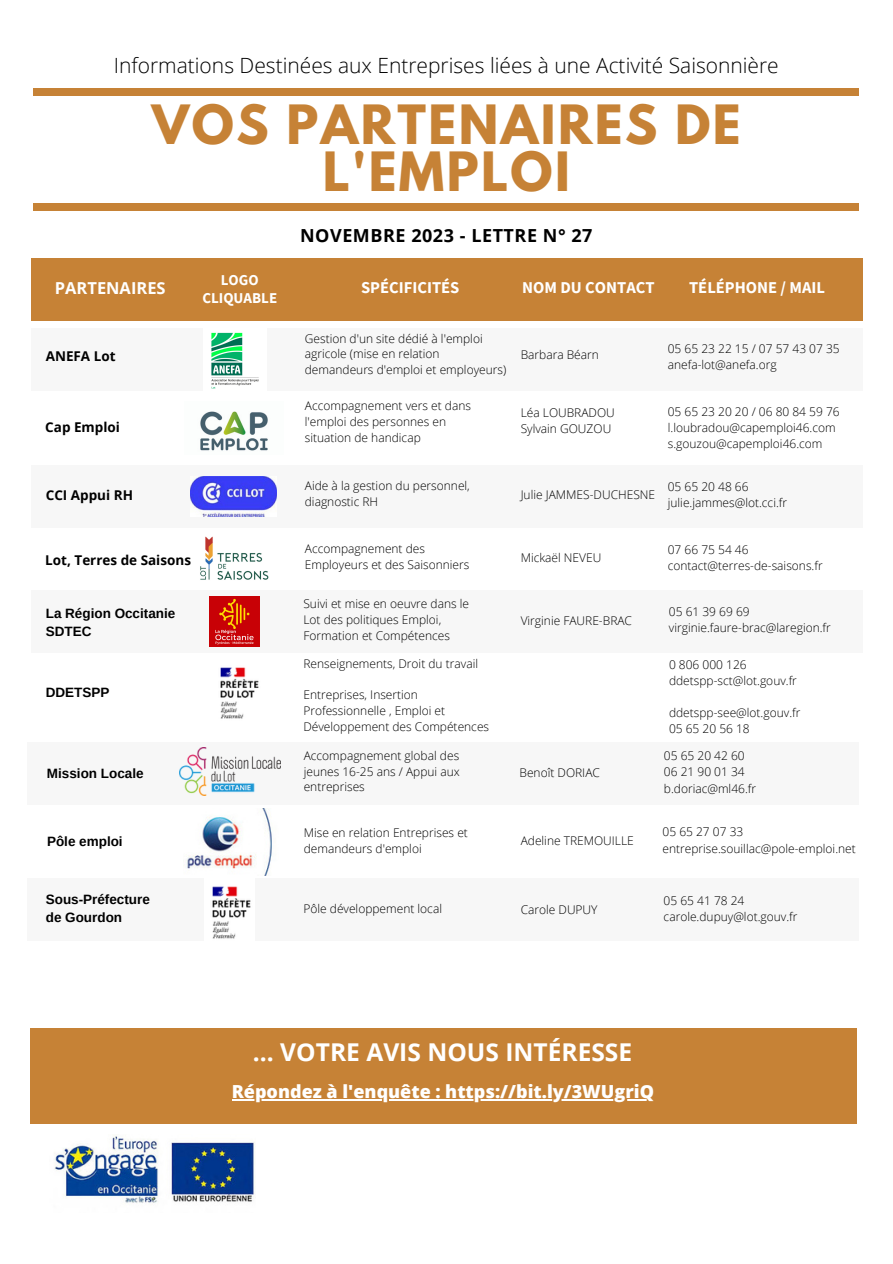
<style>
.page{position:relative;width:893px;height:1264px;background:#fff}
.page>*{position:absolute;margin:0;border:0;box-sizing:border-box;transform-origin:0 0}
.t1{font:700 48px/47.2px "League Spartan";letter-spacing:.05em;color:#c68236;text-align:center}
.t2{font:700 24.6px "Open Sans";color:#fff}
.t3{font:300 21px "Open Sans";color:#000}
.t4{font:800 18px "Open Sans";color:#fff}
.t5{font:700 18px "Open Sans";letter-spacing:.03em;color:#000}
.t6{font:700 16.5px "Source Sans Pro";color:#fff}
.t7{font:700 16.5px "Open Sans";color:#fff}
.t8{font:700 15px/18px "Source Sans Pro";color:#fff;text-align:center}
.t9{font:700 13.5px/18px "Arimo";color:#000}
.t10{font:700 13.5px "Open Sans";color:#000}
.t11{font:300 12px/15.8px "Open Sans";color:#000}
</style>
<div class="page">
<div style="left:31px;top:328px;width:831px;height:62px;background:#f7f7f7"></div>
<div style="left:31px;top:258px;width:831px;height:62px;background:#c68236"></div>
<div style="left:31px;top:465px;width:831px;height:62px;background:#f7f7f7"></div>
<div style="left:31px;top:590px;width:831px;height:62px;background:#f7f7f7"></div>
<div style="left:27px;top:742px;width:832px;height:62px;background:#f7f7f7"></div>
<div style="left:27px;top:878px;width:832px;height:62px;background:#f7f7f7"></div>
<img style="left:200px;top:411px;width:68px;height:40px">
<img style="left:210px;top:597px;width:49px;height:49px">
<img style="left:187px;top:808px;width:85px;height:67px">
<div style="left:34px;top:88px;width:825px;height:7px;background:#c68236"></div>
<div style="left:34px;top:203px;width:825px;height:7px;background:#c68236"></div>
<img style="left:200px;top:536px;width:69px;height:44px">
<img style="left:190px;top:477px;width:87px;height:39px">
<img style="left:54px;top:1135px;width:201px;height:68px">
<div style="left:30px;top:1028px;width:826px;height:95px;background:#c68236"></div>
<img style="left:180px;top:748px;width:100px;height:47px">
<img style="left:212px;top:886px;width:39px;height:53px">
<img style="left:220px;top:667px;width:39px;height:52px">
<img style="left:211px;top:332px;width:48px;height:57px">
<hr style="left:232px;top:1099px;width:422px;height:1px;background:#fff">
<p class="t3" style="left:114px;top:51px;width:666px">Informations Destinées aux Entreprises liées à une Activité Saisonnière</p>
<p class="t1" style="left:152px;top:107px;width:590px">VOS PARTENAIRES DE<br>L'EMPLOI</p>
<p class="t5" style="left:300px;top:222px;width:294px">NOVEMBRE 2023 - LETTRE N° 27</p>
<p class="t7" style="left:55px;top:276px;width:112px">PARTENAIRES</p>
<p class="t8" style="left:202px;top:271px;width:76px">LOGO<br>CLIQUABLE</p>
<p class="t6" style="left:361px;top:277px;width:100px">SPÉCIFICITÉS</p>
<p class="t6" style="left:522px;top:277px;width:134px">NOM DU CONTACT</p>
<p class="t6" style="left:689px;top:277px;width:137px">TÉLÉPHONE / MAIL</p>
<p class="t10" style="left:46px;top:347px;width:71px">ANEFA Lot</p>
<p class="t10" style="left:45px;top:418px;width:76px">Cap Emploi</p>
<p class="t10" style="left:46px;top:486px;width:89px">CCI Appui RH</p>
<p class="t10" style="left:45px;top:551px;width:147px">Lot, Terres de Saisons</p>
<p class="t9" style="left:46px;top:604px;width:131px">La Région Occitanie<br>SDTEC</p>
<p class="t9" style="left:46px;top:683px;width:65px">DDETSPP</p>
<p class="t9" style="left:47px;top:764px;width:98px">Mission Locale</p>
<p class="t9" style="left:47px;top:832px;width:77px">Pôle emploi</p>
<p class="t9" style="left:46px;top:890px;width:106px">Sous-Préfecture</p>
<p class="t9" style="left:46px;top:908px;width:78px">de Gourdon</p>
<p class="t11" style="left:305px;top:330px;width:203px">Gestion d'un site dédié à l'emploi agricole (mise en relation demandeurs d'emploi et employeurs)</p>
<p class="t11" style="left:305px;top:397px;width:168px">Accompagnement vers et dans l'emploi des personnes en situation de handicap</p>
<p class="t11" style="left:305px;top:477px;width:166px">Aide à la gestion du personnel, diagnostic RH</p>
<p class="t11" style="left:305px;top:540px;width:166px">Accompagnement des<br>Employeurs et des Saisonniers</p>
<p class="t11" style="left:303px;top:595px;width:167px">Suivi et mise en oeuvre dans le<br>Lot des politiques Emploi,<br>Formation et Compétences</p>
<p class="t11" style="left:303px;top:655px;width:176px">Renseignements, Droit du travail</p>
<p class="t11" style="left:303px;top:686px;width:187px">Entreprises, Insertion<br>Professionnelle , Emploi et<br>Développement des Compétences</p>
<p class="t11" style="left:304px;top:747px;width:157px;text-align:justify">Accompagnement global des jeunes 16-25 ans / Appui aux entreprises</p>
<p class="t11" style="left:304px;top:824px;width:166px">Mise en relation Entreprises et demandeurs d'emploi</p>
<p class="t11" style="left:520px;top:347px;width:80px">Barbara Béarn</p>
<p class="t11" style="left:667px;top:340px;width:173px">05 65 23 22 15 / 07 57 43 07 35</p>
<p class="t11" style="left:667px;top:356px;width:110px">anefa-lot@anefa.org</p>
<p class="t11" style="left:520px;top:404px;width:96px">Léa LOUBRADOU</p>
<p class="t11" style="left:520px;top:420px;width:92px">Sylvain GOUZOU</p>
<p class="t11" style="left:520px;top:486px;width:136px">Julie JAMMES-DUCHESNE</p>
<p class="t11" style="left:667px;top:403px;width:173px">05 65 23 20 20 / 06 80 84 59 76</p>
<p class="t11" style="left:667px;top:419px;width:169px">l.loubradou@capemploi46.com</p>
<p class="t11" style="left:667px;top:435px;width:156px">s.gouzou@capemploi46.com</p>
<p class="t11" style="left:667px;top:478px;width:82px">05 65 20 48 66</p>
<p class="t11" style="left:667px;top:494px;width:121px">julie.jammes@lot.cci.fr</p>
<p class="t11" style="left:520px;top:549px;width:82px">Mickaël NEVEU</p>
<p class="t11" style="left:520px;top:612px;width:113px">Virginie FAURE-BRAC</p>
<p class="t11" style="left:519px;top:764px;width:82px">Benoît DORIAC</p>
<p class="t11" style="left:520px;top:832px;width:115px">Adeline TREMOUILLE</p>
<p class="t11" style="left:667px;top:541px;width:82px">07 66 75 54 46</p>
<p class="t11" style="left:667px;top:558px;width:156px">contact@terres-de-saisons.fr</p>
<p class="t11" style="left:669px;top:603px;width:82px">05 61 39 69 69</p>
<p class="t11" style="left:669px;top:619px;width:163px">virginie.faure-brac@laregion.fr</p>
<p class="t11" style="left:669px;top:656px;width:79px">0 806 000 126</p>
<p class="t11" style="left:669px;top:672px;width:129px">ddetspp-sct@lot.gouv.fr</p>
<p class="t11" style="left:669px;top:704px;width:133px">ddetspp-see@lot.gouv.fr</p>
<p class="t11" style="left:669px;top:720px;width:82px">05 65 20 56 18</p>
<p class="t11" style="left:664px;top:747px;width:82px">05 65 20 42 60</p>
<p class="t11" style="left:664px;top:763px;width:82px">06 21 90 01 34</p>
<p class="t11" style="left:664px;top:780px;width:94px">b.doriac@ml46.fr</p>
<p class="t11" style="left:662px;top:824px;width:82px">05 65 27 07 33</p>
<p class="t11" style="left:662px;top:840px;width:195px">entreprise.souillac@pole-emploi.net</p>
<p class="t11" style="left:303px;top:900px;width:140px">Pôle développement local</p>
<p class="t11" style="left:520px;top:901px;width:78px">Carole DUPUY</p>
<p class="t11" style="left:663px;top:892px;width:82px">05 65 41 78 24</p>
<p class="t11" style="left:663px;top:908px;width:135px">carole.dupuy@lot.gouv.fr</p>
<p class="t2" style="left:253px;top:1034px;width:381px">... VOTRE AVIS NOUS INTÉRESSE</p>
<p class="t4" style="left:232px;top:1078px;width:423px">Répondez à l'enquête : https://bit.ly/3WUgriQ</p>
</div>
